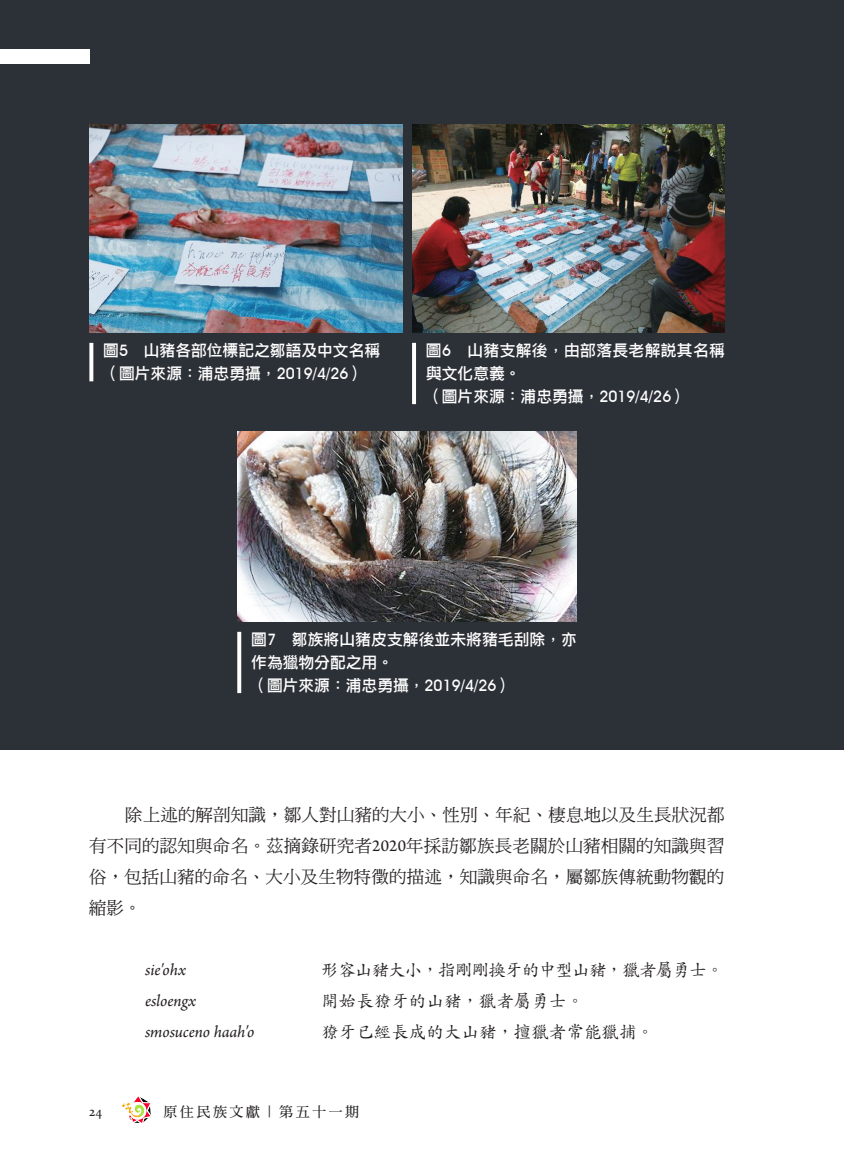
<style>
.page{position:relative;width:844px;height:1166px;background:#fff}
.page>*{position:absolute;margin:0;border:0;box-sizing:border-box;transform-origin:0 0}
.t1{font:17.5px/31px "DF Ming W5 WIN BF";letter-spacing:.01em;color:#231f20;text-align:justify}
.t2{font:17.5px "DF Kai Shu W5 WIN BF";color:#231f20}
.t3{font:italic 17.5px "Arno Pro";letter-spacing:-.005em;color:#231f20}
.t4{font:17.5px "DF Kai Shu W5 WIN BF";letter-spacing:-.045em;color:#231f20}
.t5{font:15.75px/22.8px "DF Li Hei W5 WIN BF";color:#fff}
.t6{font:15.75px/22.8px "DF Li Hei W5 WIN BF";letter-spacing:.02em;color:#fff}
.t7{font:14px "DF Ming W7 WIN BF";letter-spacing:.18em;color:#231f20}
.t8{font:14px "Constantia";color:#231f20;scale:.9 1}
.s1{font-family:"Avant Garde IT Cby BT";font-weight:500}
.s2{font-family:"Arno Pro"}
.s3{font-size:11.9px}
</style>
<div class="page">
<img style="left:122px;top:1096px;width:29px;height:27px">
<div style="left:0;top:0;width:843px;height:750px;background:#2c3037"></div>
<div style="left:0;top:50px;width:89px;height:14px;background:#fff"></div>
<svg style="left:89px;top:343px;width:4px;height:38px"></svg>
<svg style="left:412px;top:343px;width:4px;height:61px"></svg>
<img style="left:89px;top:124px;width:313px;height:209px">
<img style="left:412px;top:124px;width:312px;height:209px">
<svg style="left:237px;top:632px;width:4px;height:61px"></svg>
<img style="left:237px;top:431px;width:339px;height:191px">
<p class="t5" style="left:103px;top:339px;width:278px">圖<span class="s1">5</span> 山豬各部位標記之鄒語及中文名稱（圖片來源：浦忠勇攝，<span class="s1">2019/4/26</span>）</p>
<p class="t6" style="left:426px;top:339px;width:300px">圖<span class="s1">6</span> 山豬支解後，由部落長老解說其名稱與文化意義。<br>（圖片來源：浦忠勇攝，<span class="s1">2019/4/26</span>）</p>
<p class="t5" style="left:251px;top:628px;width:327px">圖<span class="s1">7</span> 鄒族將山豬皮支解後並未將豬毛刮除，亦作為獵物分配之用。<br>（圖片來源：浦忠勇攝，<span class="s1">2019/4/26</span>）</p>
<p class="t1" style="left:89px;top:799px;width:637px;text-indent:36px">除上述的解剖知識，鄒人對山豬的大小、性別、年紀、棲息地以及生長狀況都有不同的認知與命名。茲摘錄研究者<span class="s2">2020</span>年採訪鄒族長老關於山豬相關的知識與習俗，包括山豬的命名、大小及生物特徵的描述，知識與命名，屬鄒族傳統動物觀的縮影。</p>
<p class="t3" style="left:145px;top:960px;width:42px">sie'ohx</p>
<p class="t4" style="left:321px;top:961px;width:403px">形容山豬大小，指剛剛換牙的中型山豬，獵者屬勇士。</p>
<p class="t3" style="left:145px;top:991px;width:53px">esloengx</p>
<p class="t2" style="left:321px;top:992px;width:264px">開始長獠牙的山豬，獵者屬勇士。</p>
<p class="t3" style="left:145px;top:1022px;width:111px">smosuceno haah'o</p>
<p class="t2" style="left:321px;top:1023px;width:334px">獠牙已經長成的大山豬，擅獵者常能獵捕。</p>
<p class="t8" style="left:89px;top:1102px;width:16px">24</p>
<p class="t7" style="left:163px;top:1104px;width:197px">原住民族文獻<span class="s3">｜</span>第五十一期</p>
</div>
